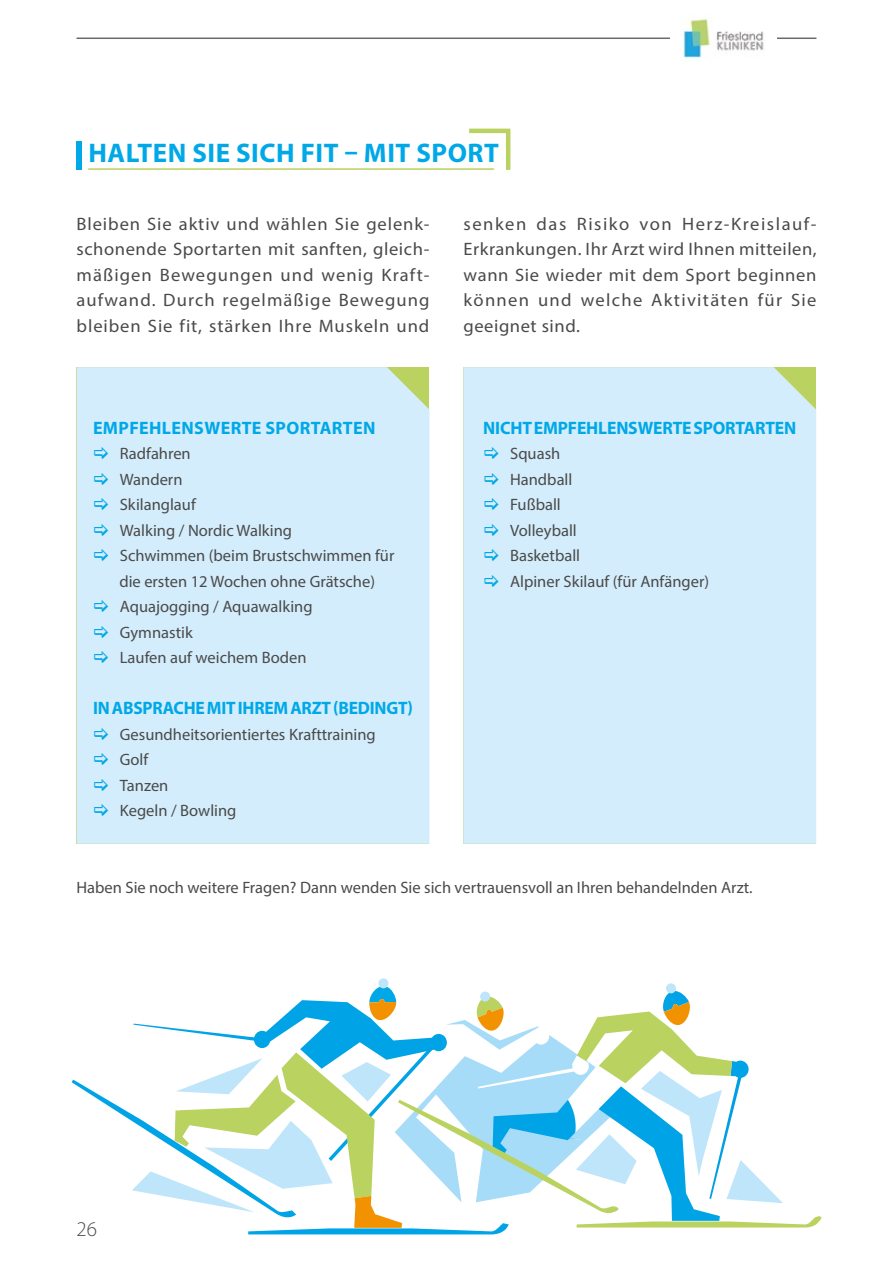
<style>
.page{position:relative;width:893px;height:1263px;background:#fff}
.page>*{position:absolute;margin:0;border:0;box-sizing:border-box;transform-origin:0 0}
.t1{font:700 27px "Myriad Pro";letter-spacing:.02em;color:#00a8e7}
.t2{font:300 21px "Myriad Pro";color:#4a4a49}
.t3{font:18px/25.5px "Myriad Pro";letter-spacing:.055em;color:#4a4a49;text-align:justify}
.t4{font:700 18px "Myriad Pro";letter-spacing:-.01em;color:#00a8e7}
.t5{font:700 18px "Myriad Pro";letter-spacing:.02em;color:#00a8e7}
.t6{font:16.5px/25.5px "Myriad Pro";color:#4a4a49}
</style>
<div class="page">
<hr style="left:77px;top:38px;width:739px;height:1px;background:#6a6a69">
<div style="left:671px;top:11px;width:106px;height:56px;background:#fff"></div>
<img style="left:682px;top:18px;width:82px;height:40px">
<div style="left:77px;top:367px;width:352px;height:477px;background:#d4edfc"></div>
<div style="left:463px;top:367px;width:353px;height:477px;background:#d4edfc"></div>
<svg style="left:72px;top:984px;width:750px;height:250px"></svg>
<div style="left:378px;top:978px;width:10px;height:10px;background:#bfe5fa;border-radius:50%"></div>
<div style="left:480px;top:991px;width:10px;height:10px;background:#bfe5fa;border-radius:50%"></div>
<div style="left:666px;top:983px;width:10px;height:10px;background:#bfe5fa;border-radius:50%"></div>
<svg style="left:469px;top:128px;width:42px;height:42px"></svg>
<hr style="left:88px;top:168px;width:406px;height:2px;background:#bad25f">
<div style="left:76px;top:142px;width:6px;height:28px;background:#00a8e7"></div>
<svg style="left:94px;top:447px;width:14px;height:12px"></svg>
<svg style="left:94px;top:472px;width:14px;height:13px"></svg>
<svg style="left:94px;top:498px;width:14px;height:12px"></svg>
<svg style="left:94px;top:523px;width:14px;height:13px"></svg>
<svg style="left:94px;top:549px;width:14px;height:12px"></svg>
<svg style="left:94px;top:600px;width:14px;height:12px"></svg>
<svg style="left:94px;top:625px;width:14px;height:13px"></svg>
<svg style="left:94px;top:651px;width:14px;height:12px"></svg>
<svg style="left:94px;top:727px;width:14px;height:13px"></svg>
<svg style="left:94px;top:753px;width:14px;height:12px"></svg>
<svg style="left:94px;top:778px;width:14px;height:13px"></svg>
<svg style="left:94px;top:804px;width:14px;height:12px"></svg>
<svg style="left:485px;top:447px;width:14px;height:12px"></svg>
<svg style="left:485px;top:472px;width:14px;height:13px"></svg>
<svg style="left:485px;top:498px;width:14px;height:12px"></svg>
<svg style="left:485px;top:523px;width:14px;height:13px"></svg>
<svg style="left:485px;top:549px;width:14px;height:12px"></svg>
<svg style="left:485px;top:574px;width:14px;height:13px"></svg>
<h1 class="t1" style="left:88px;top:135px;width:412px">HALTEN SIE SICH FIT – MIT SPORT</h1>
<p class="t3" style="left:77px;top:210px;width:355px">Bleiben Sie aktiv und wählen Sie gelenk&shy;schonende Sportarten mit sanften, gleich&shy;mäßigen Bewegungen und wenig Kraft&shy;aufwand. Durch regelmäßige Bewegung bleiben Sie fit, stärken Ihre Muskeln und</p>
<p class="t3" style="left:463px;top:210px;width:355px">senken das Risiko von Herz-Kreislauf-Erkrankungen. Ihr Arzt wird Ihnen mitteilen, wann Sie wieder mit dem Sport beginnen können und welche Aktivitäten für Sie geeignet sind.</p>
<p class="t5" style="left:93px;top:416px;width:284px">EMPFEHLENSWERTE SPORTARTEN</p>
<p class="t6" style="left:119px;top:441px;width:276px">Radfahren<br>Wandern<br>Skilanglauf<br>Walking / Nordic Walking<br>Schwimmen (beim Brustschwimmen für die ersten 12 Wochen ohne Grätsche)<br>Aquajogging / Aquawalking<br>Gymnastik<br>Laufen auf weichem Boden</p>
<p class="t4" style="left:93px;top:696px;width:321px">IN ABSPRACHE MIT IHREM ARZT (BEDINGT)</p>
<p class="t6" style="left:120px;top:721px;width:257px">Gesundheitsorientiertes Krafttraining<br>Golf<br>Tanzen<br>Kegeln / Bowling</p>
<p class="t4" style="left:483px;top:416px;width:314px">NICHT EMPFEHLENSWERTE SPORTARTEN</p>
<p class="t6" style="left:510px;top:441px;width:200px">Squash<br>Handball<br>Fußball<br>Volleyball<br>Basketball<br>Alpiner Skilauf (für Anfänger)</p>
<p class="t6" style="left:77px;top:874px;width:678px">Haben Sie noch weitere Fragen? Dann wenden Sie sich vertrauensvoll an Ihren behandelnden Arzt.</p>
<p class="t2" style="left:77px;top:1216px;width:22px">26</p>
</div>
